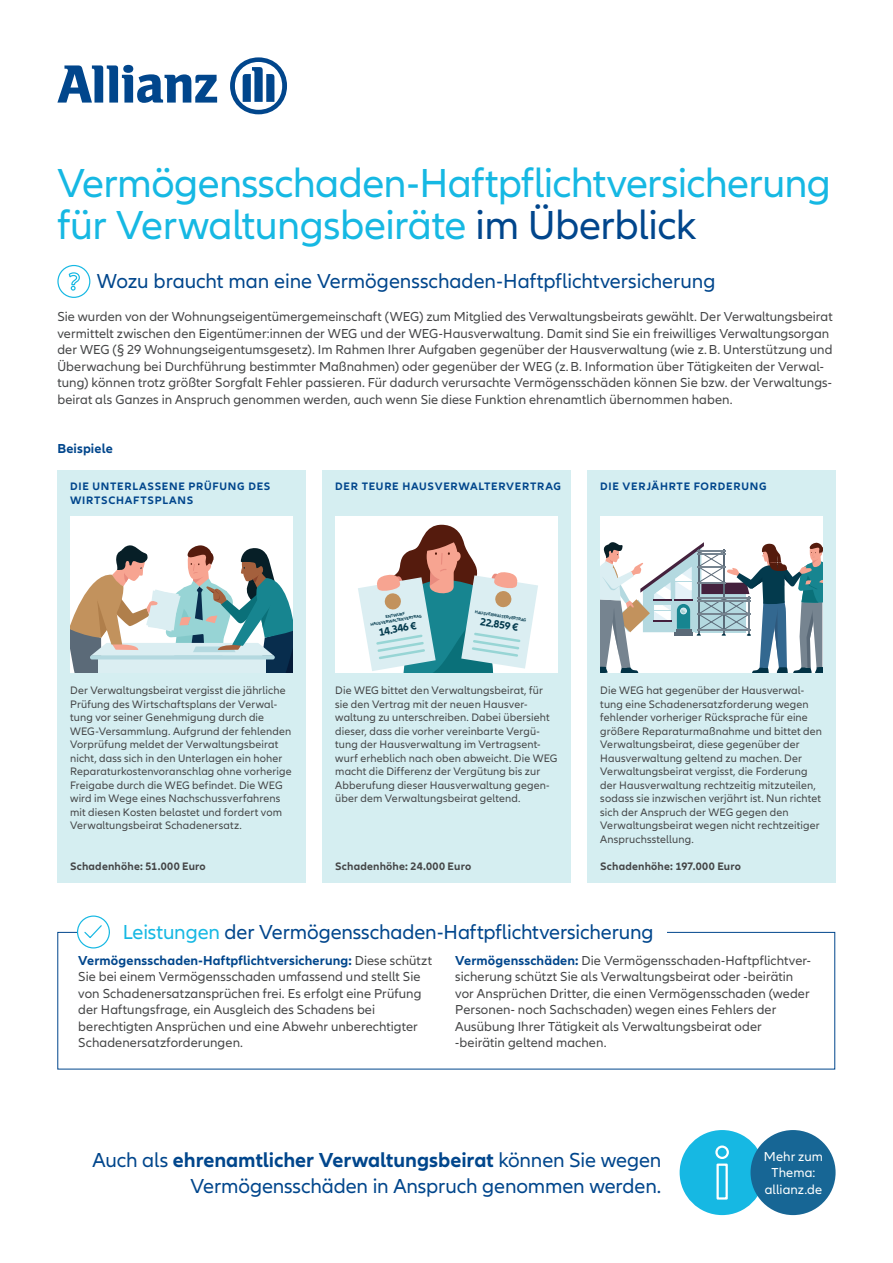
<style>
.page{position:relative;width:893px;height:1263px;background:#fff}
.page>*{position:absolute;margin:0;border:0;box-sizing:border-box;transform-origin:0 0}
.t1{font:42px/42px "Allianz Neo";letter-spacing:-.015em;color:#16b8e3}
.t2{font:21px/25.2px "Allianz Neo";letter-spacing:-.005em;color:#01468c;text-align:right}
.t3{font:13.5px/16.5px "Allianz Neo";letter-spacing:.005em;color:#454647}
.t4{font:13.5px/16.5px "Allianz Neo";letter-spacing:.005em;color:#fff;text-align:center}
.t5{font:700 13.5px "Allianz Neo";letter-spacing:.01em;color:#01468c}
.t6{font:11.25px/13.5px "Allianz Neo";letter-spacing:.01em;color:#454647}
.t7{font:700 11.25px/13.5px "Allianz Neo";letter-spacing:.065em;color:#01468c}
.t8{font:700 11.25px "Allianz Neo";letter-spacing:.015em;color:#454647}
.t9{font:700 10.95px "Allianz Neo";color:#033a4d}
.t10{font:700 4.2px/5.1px "Allianz Neo";color:#033a4d;text-align:center}
.s1{color:#01468c}
.s2{color:#16b8e3}
.s3{font-weight:700;color:#01468c}
.s4{font-weight:700}
</style>
<div class="page">
<div style="left:57px;top:470px;width:248px;height:412px;background:#d5eef1"></div>
<div style="left:322px;top:470px;width:248px;height:412px;background:#d5eef1"></div>
<div style="left:587px;top:470px;width:249px;height:412px;background:#d5eef1"></div>
<svg style="left:57px;top:932px;width:778px;height:138px"></svg>
<div style="left:110px;top:925px;width:556px;height:14px;background:#fff"></div>
<div style="left:78px;top:916px;width:31px;height:32px;background:#fff;border-radius:50%"></div>
<div style="left:77px;top:915px;width:33px;height:33px;border:1px solid #16b8e3;border-radius:50%"></div>
<svg style="left:84px;top:925px;width:18px;height:13px"></svg>
<div style="left:57px;top:265px;width:33px;height:33px;border:1px solid #16b8e3;border-radius:50%"></div>
<svg style="left:68px;top:272px;width:12px;height:19px"></svg>
<div style="left:335px;top:516px;width:223px;height:157px;background:#fff"></div>
<svg style="left:358px;top:525px;width:180px;height:148px"></svg>
<div style="left:600px;top:516px;width:222px;height:157px;background:#fff"></div>
<svg style="left:600px;top:542px;width:222px;height:131px"></svg>
<div style="left:70px;top:516px;width:223px;height:157px;background:#fff"></div>
<svg style="left:70px;top:545px;width:223px;height:128px"></svg>
<div style="left:681px;top:1132px;width:82px;height:81px;background:#16b8e3;border-radius:50%"></div>
<div style="left:680px;top:1130px;width:85px;height:85px;border:4px solid #16b8e3;border-radius:50%"></div>
<svg style="left:715px;top:1145px;width:14px;height:55px"></svg>
<div style="left:750px;top:1130px;width:86px;height:85px;background:#176695;border-radius:50%"></div>
<svg style="left:57px;top:65px;width:160px;height:38px"></svg>
<svg style="left:230px;top:57px;width:57px;height:57px"></svg>
<h1 class="t1" style="left:57px;top:163px;width:775px">Vermögensschaden-Haftpflichtversicherung für Verwaltungsbeiräte <span class="s1">im Überblick</span></h1>
<h2 class="t2" style="left:97px;top:269px;width:620px">Wozu braucht man eine Vermögensschaden-Haftpflichtversicherung</h2>
<p class="t3" style="left:57px;top:309px;width:777px">Sie wurden von der Wohnungseigentümergemeinschaft (WEG) zum Mitglied des Verwaltungsbeirats gewählt. Der Verwaltungsbeirat vermittelt zwischen den Eigentümer:innen der WEG und der WEG-Hausverwaltung. Damit sind Sie ein freiwilliges Verwaltungsorgan der WEG (§ 29 Wohnungseigentumsgesetz). Im Rahmen Ihrer Aufgaben gegenüber der Hausverwaltung (wie z.B. Unterstützung und Überwachung bei Durchführung bestimmter Maßnahmen) oder gegenüber der WEG (z.B. Information über Tätigkeiten der Verwal&shy;tung) können trotz größter Sorgfalt Fehler passieren. Für dadurch verursachte Vermögensschäden können Sie bzw. der Verwaltungs&shy;beirat als Ganzes in Anspruch genommen werden, auch wenn Sie diese Funktion ehrenamtlich übernommen haben.</p>
<p class="t5" style="left:57px;top:441px;width:57px">Beispiele</p>
<p class="t7" style="left:70px;top:480px;width:202px">DIE UNTERLASSENE PRÜFUNG DES<br>WIRTSCHAFTSPLANS</p>
<p class="t7" style="left:335px;top:480px;width:227px">DER TEURE HAUSVERWALTERVERTRAG</p>
<p class="t7" style="left:600px;top:480px;width:168px">DIE VERJÄHRTE FORDERUNG</p>
<p class="t6" style="left:70px;top:684px;width:223px">Der Verwaltungsbeirat vergisst die jährliche Prüfung des Wirtschaftsplans der Verwal&shy;tung vor seiner Genehmigung durch die WEG-Versammlung. Aufgrund der fehlenden Vorprüfung meldet der Verwaltungsbeirat nicht, dass sich in den Unterlagen ein hoher Reparaturkostenvoranschlag ohne vorherige Freigabe durch die WEG befindet. Die WEG wird im Wege eines Nachschussverfahrens mit diesen Kosten belastet und fordert vom Verwaltungsbeirat Schadenersatz.</p>
<p class="t8" style="left:70px;top:859px;width:137px">Schadenhöhe: 51.000 Euro</p>
<p class="t10" style="left:369px;top:617px;width:53px;rotate:-10deg">ENTWURF<br>HAUSVERWALTERVERTRAG</p>
<p class="t9" style="left:378px;top:626px;width:40px;rotate:-10deg">14.346 €</p>
<p class="t10" style="left:475px;top:610px;width:53px;rotate:9deg">HAUSVERWALTERVERTRAG</p>
<p class="t9" style="left:481px;top:615px;width:40px;rotate:9deg">22.859 €</p>
<p class="t6" style="left:335px;top:684px;width:224px">Die WEG bittet den Verwaltungsbeirat, für sie den Vertrag mit der neuen Hausver&shy;waltung zu unterschreiben. Dabei übersieht dieser, dass die vorher vereinbarte Vergü&shy;tung der Hausverwaltung im Vertragsent&shy;wurf erheblich nach oben abweicht. Die WEG macht die Differenz der Vergütung bis zur Abberufung dieser Hausverwaltung gegen&shy;über dem Verwaltungsbeirat geltend.</p>
<p class="t8" style="left:335px;top:859px;width:137px">Schadenhöhe: 24.000 Euro</p>
<p class="t6" style="left:600px;top:684px;width:223px">Die WEG hat gegenüber der Hausverwal&shy;tung eine Schadenersatzforderung wegen fehlender vorheriger Rücksprache für eine größere Reparaturmaßnahme und bittet den Verwaltungsbeirat, diese gegenüber der Hausverwaltung geltend zu machen. Der Verwaltungsbeirat vergisst, die Forderung der Hausverwaltung rechtzeitig mitzuteilen, sodass sie inzwischen verjährt ist. Nun richtet sich der Anspruch der WEG gegen den Verwaltungsbeirat wegen nicht rechtzeitiger Anspruchsstellung.</p>
<p class="t8" style="left:600px;top:859px;width:142px">Schadenhöhe: 197.000 Euro</p>
<h2 class="t2" style="left:123px;top:920px;width:532px"><span class="s2">Leistungen</span> der Vermögensschaden-Haftpflichtversicherung</h2>
<p class="t3" style="left:78px;top:952px;width:355px"><span class="s3">Vermögensschaden-Haftpflichtversicherung:</span> Diese schützt Sie bei einem Vermögensschaden umfassend und stellt Sie von Schadenersatzansprüchen frei. Es erfolgt eine Prüfung der Haftungsfrage, ein Ausgleich des Schadens bei berechtigten Ansprüchen und eine Abwehr unberechtigter Schadenersatzforderungen.</p>
<p class="t3" style="left:455px;top:952px;width:357px"><span class="s3">Vermögensschäden:</span> Die Vermögensschaden-Haftpflichtver&shy;sicherung schützt Sie als Verwaltungsbeirat oder -beirätin vor Ansprüchen Dritter, die einen Vermögensschaden (weder Personen- noch Sachschaden) wegen eines Fehlers der Ausübung Ihrer Tätigkeit als Verwaltungsbeirat oder -beirätin geltend machen.</p>
<h2 class="t2" style="left:92px;top:1148px;width:570px">Auch als <span class="s4">ehrenamtlicher Verwaltungsbeirat</span> können Sie wegen<br>Vermögensschäden in Anspruch genommen werden.</h2>
<p class="t4" style="left:764px;top:1148px;width:61px">Mehr zum<br>Thema: allianz.de</p>
</div>
